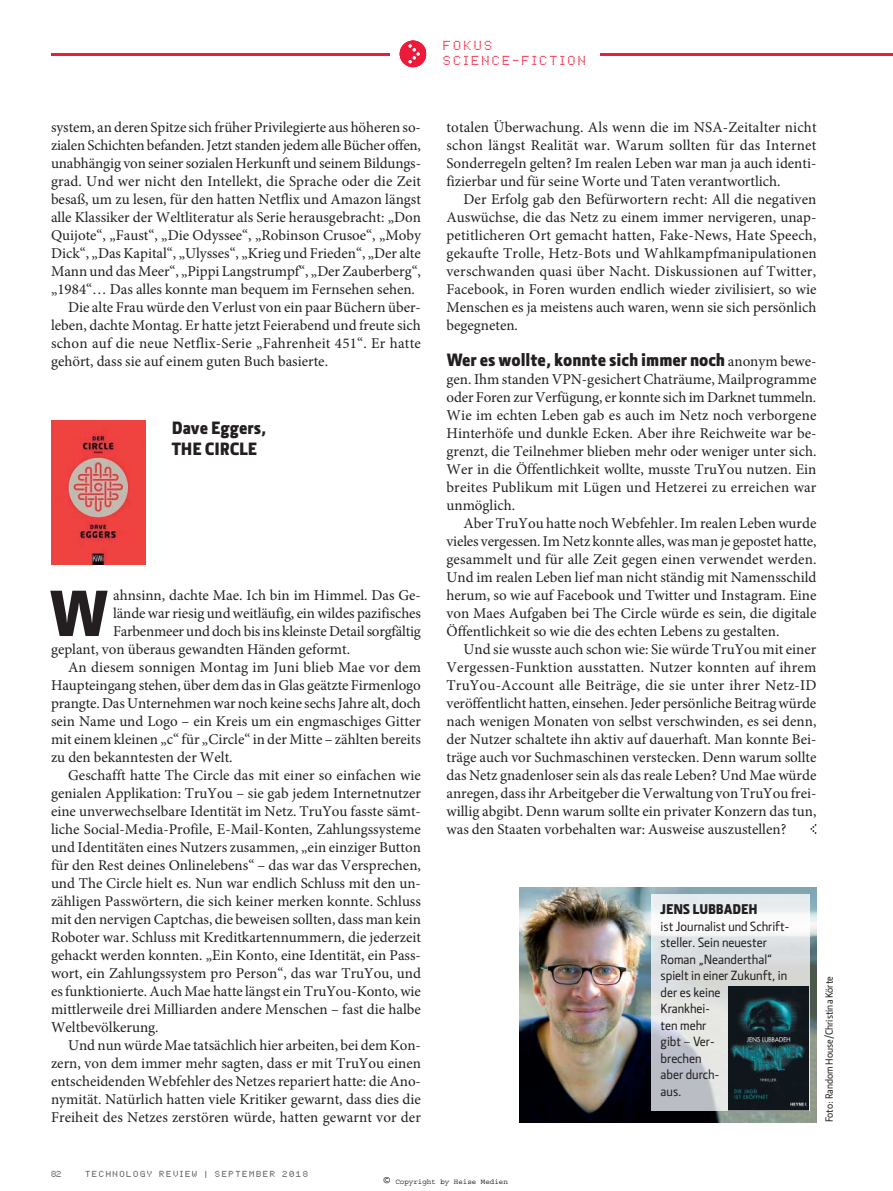
<style>
.page{position:relative;width:893px;height:1191px;background:#fff}
.page>*{position:absolute;margin:0;border:0;box-sizing:border-box;transform-origin:0 0}
.t1{font:900 65.7px "Section";color:#231f20}
.t2{font:900 18px/21.6px "Section";color:#231f20}
.t3{font:15px/18px "Minion Pro";color:#231f20;text-align:justify}
.t4{font:14.25px "Section Black Caps";color:#231f20}
.t5{font:500 13.5px/16.5px "Section";color:#231f20}
.t6{font:13.5px/15px "Dot Matrix Two";letter-spacing:.175em;color:#ed1a3a}
.t7{font:500 10.5px "Section";color:#231f20}
.t8{font:9px "Dot Matrix Two";letter-spacing:.175em;color:#231f20}
.t9{font:7.5px "Courier";color:#000}
.s1{font-family:"Minion Pro";font-weight:400;font-size:15px}
.s2{font-size:13.5px}
</style>
<div class="page">
<hr style="left:51px;top:53px;width:338px;height:2px;background:#ed1a3a">
<hr style="left:598px;top:53px;width:295px;height:2px;background:#ed1a3a">
<div style="left:426px;top:33px;width:173px;height:51px;background:#fff"></div>
<div style="left:400px;top:41px;width:26px;height:26px;background:#ed1a3a;border-radius:50%"></div>
<svg style="left:408px;top:44px;width:12px;height:19px"></svg>
<img style="left:51px;top:420px;width:94px;height:144px">
<svg style="left:810px;top:824px;width:6px;height:10px"></svg>
<img style="left:520px;top:887px;width:296px;height:235px">
<img style="left:652px;top:894px;width:157px;height:216px">
<img style="left:728px;top:987px;width:81px;height:122px">
<p class="t3" style="left:51px;top:118px;width:371px">system, an deren Spitze sich früher Privilegierte aus höheren so -</p>
<p class="t3" style="left:51px;top:136px;width:371px">zialen Schichten befanden. Jetzt standen jedem alle Bücher offen,</p>
<p class="t3" style="left:51px;top:154px;width:371px">unabhängig von seiner sozialen Herkunft und seinem Bildungs-</p>
<p class="t3" style="left:51px;top:172px;width:372px">grad. Und wer nicht den Intellekt, die Sprache oder die Zeit</p>
<p class="t3" style="left:51px;top:190px;width:371px">besaß, um zu lesen, für den hatten Netflix und Amazon längst</p>
<p class="t3" style="left:51px;top:208px;width:371px">alle Klassiker der Weltliteratur als Serie herausgebracht: „Don</p>
<p class="t3" style="left:51px;top:226px;width:371px">Quijote“, „Faust“, „Die Odyssee“, „Robinson Crusoe“, „Moby</p>
<p class="t3" style="left:51px;top:244px;width:371px">Dick“, „Das Kapital“, „Ulysses“, „Krieg und Frieden“, „Der alte</p>
<p class="t3" style="left:51px;top:262px;width:371px">Mann und das Meer“, „Pippi Langstrumpf“, „Der Zauberberg“,</p>
<p class="t3" style="left:51px;top:280px;width:365px">„1984“… Das alles konnte man bequem im Fernsehen sehen.</p>
<p class="t3" style="left:68px;top:298px;width:354px">Die alte Frau würde den Verlust von ein paar Büchern über-</p>
<p class="t3" style="left:51px;top:316px;width:371px">leben, dachte Montag. Er hatte jetzt Feierabend und freute sich</p>
<p class="t3" style="left:51px;top:334px;width:371px">schon auf die neue Netflix-Serie „Fahrenheit 451“. Er hatte</p>
<p class="t3" style="left:51px;top:352px;width:279px">gehört, dass sie auf einem guten Buch basierte.</p>
<p class="t2" style="left:172px;top:417px;width:96px">Dave Eggers,<br>THE CIRCLE</p>
<h1 class="t1" style="left:49px;top:576px;width:62px">W</h1>
<p class="t3" style="left:113px;top:586px;width:309px">ahnsinn, dachte Mae. Ich bin im Himmel. Das Ge-</p>
<p class="t3" style="left:113px;top:604px;width:309px">lände war riesig und weitläufig, ein wildes pazifisches</p>
<p class="t3" style="left:113px;top:622px;width:309px">Farbenmeer und doch bis ins kleinste Detail sorgfältig</p>
<p class="t3" style="left:51px;top:640px;width:301px">geplant, von überaus gewandten Händen geformt.</p>
<p class="t3" style="left:68px;top:658px;width:354px">An diesem sonnigen Montag im Juni blieb Mae vor dem</p>
<p class="t3" style="left:51px;top:676px;width:371px">Haupteingang stehen, über dem das in Glas geätzte Firmenlogo</p>
<p class="t3" style="left:51px;top:694px;width:371px">prangte. Das Unternehmen war noch keine sechs Jahre alt, doch</p>
<p class="t3" style="left:51px;top:712px;width:371px">sein Name und Logo – ein Kreis um ein engmaschiges Gitter</p>
<p class="t3" style="left:51px;top:730px;width:371px">mit einem kleinen „c“ für „Circle“ in der Mitte – zählten bereits</p>
<p class="t3" style="left:51px;top:748px;width:183px">zu den bekanntesten der Welt.</p>
<p class="t3" style="left:68px;top:766px;width:354px">Geschafft hatte The Circle das mit einer so einfachen wie</p>
<p class="t3" style="left:51px;top:784px;width:371px">genialen Applikation: TruYou – sie gab jedem Internetnutzer</p>
<p class="t3" style="left:51px;top:802px;width:371px">eine unverwechselbare Identität im Netz. TruYou fasste sämt-</p>
<p class="t3" style="left:51px;top:820px;width:371px">liche Social-Media-Profile, E-Mail-Konten, Zahlungssysteme</p>
<p class="t3" style="left:51px;top:838px;width:371px">und Identitäten eines Nutzers zusammen, „ein einziger Button</p>
<p class="t3" style="left:51px;top:856px;width:371px">für den Rest deines Onlinelebens“ – das war das Versprechen,</p>
<p class="t3" style="left:51px;top:874px;width:371px">und The Circle hielt es. Nun war endlich Schluss mit den un-</p>
<p class="t3" style="left:51px;top:892px;width:371px">zähligen Passwörtern, die sich keiner merken konnte. Schluss</p>
<p class="t3" style="left:51px;top:910px;width:371px">mit den nervigen Captchas, die beweisen sollten, dass man kein</p>
<p class="t3" style="left:51px;top:928px;width:371px">Roboter war. Schluss mit Kreditkartennummern, die jederzeit</p>
<p class="t3" style="left:51px;top:946px;width:371px">gehackt werden konnten. „Ein Konto, eine Identität, ein Pass-</p>
<p class="t3" style="left:51px;top:964px;width:371px">wort, ein Zahlungssystem pro Person“, das war TruYou, und</p>
<p class="t3" style="left:51px;top:982px;width:371px">es funktionierte. Auch Mae hatte längst ein TruYou-Konto, wie</p>
<p class="t3" style="left:51px;top:1000px;width:371px">mittlerweile drei Milliarden andere Menschen – fast die halbe</p>
<p class="t3" style="left:51px;top:1018px;width:109px">Weltbevölkerung.</p>
<p class="t3" style="left:68px;top:1036px;width:354px">Und nun würde Mae tatsächlich hier arbeiten, bei dem Kon-</p>
<p class="t3" style="left:51px;top:1054px;width:371px">zern, von dem immer mehr sagten, dass er mit TruYou einen</p>
<p class="t3" style="left:51px;top:1072px;width:371px">entscheidenden Webfehler des Netzes repariert hatte: die Ano-</p>
<p class="t3" style="left:51px;top:1090px;width:371px">nymität. Natürlich hatten viele Kritiker gewarnt, dass dies die</p>
<p class="t3" style="left:51px;top:1108px;width:371px">Freiheit des Netzes zerstören würde, hatten gewarnt vor der</p>
<p class="t6" style="left:443px;top:37px;width:145px">FOKUS<br>SCIENCE-FICTION</p>
<p class="t3" style="left:446px;top:118px;width:372px">totalen Überwachung. Als wenn die im NSA-Zeitalter nicht schon längst Realität war. Warum sollten für das Internet Sonderregeln gelten? Im realen Leben war man ja auch identi&shy;fizierbar und für seine Worte und Taten verantwortlich.</p>
<p class="t3" style="left:446px;top:190px;width:372px;text-indent:17px">Der Erfolg gab den Befürwortern recht: All die negativen Auswüchse, die das Netz zu einem immer nervigeren, unap - petitlicheren Ort gemacht hatten, Fake-News, Hate Speech, gekaufte Trolle, Hetz-Bots und Wahlkampfmanipulationen verschwanden quasi über Nacht. Diskussionen auf Twitter, Facebook, in Foren wurden endlich wieder zivilisiert, so wie Menschen es ja meistens auch waren, wenn sie sich persönlich begegneten.</p>
<p class="t2" style="left:446px;top:349px;width:371px">Wer es wollte, konnte sich immer noch <span class="s1">anonym bewe-</span></p>
<p class="t3" style="left:446px;top:370px;width:371px">gen. Ihm standen VPN-gesichert Chaträume, Mailprogramme oder Foren zur Verfügung, er konnte sich im Darknet tummeln.<br>Wie im echten Leben gab es auch im Netz noch verborgene Hinterhöfe und dunkle Ecken. Aber ihre Reichweite war be&shy;grenzt, die Teilnehmer blieben mehr oder weniger unter sich.<br>Wer in die Öffentlichkeit wollte, musste TruYou nutzen. Ein breites Publikum mit Lügen und Hetzerei zu erreichen war unmöglich.</p>
<p class="t3" style="left:446px;top:514px;width:371px;text-indent:17px">Aber TruYou hatte noch Webfehler. Im realen Leben wurde vieles vergessen. Im Netz konnte alles, was man je gepostet hatte, gesammelt und für alle Zeit gegen einen verwendet werden.<br>Und im realen Leben lief man nicht ständig mit Namensschild herum, so wie auf Facebook und Twitter und Instagram. Eine von Maes Aufgaben bei The Circle würde es sein, die digitale Öffentlichkeit so wie die des echten Lebens zu gestalten.</p>
<p class="t3" style="left:446px;top:640px;width:371px;text-indent:17px">Und sie wusste auch schon wie: Sie würde TruYou mit einer Vergessen-Funktion ausstatten. Nutzer konnten auf ihrem TruYou-Account alle Beiträge, die sie unter ihrer Netz-ID veröffentlicht hatten, einsehen. Jeder persönliche Beitrag würde nach wenigen Monaten von selbst verschwinden, es sei denn, der Nutzer schaltete ihn aktiv auf dauerhaft. Man konnte Bei&shy;träge auch vor Suchmaschinen verstecken. Denn warum sollte das Netz gnadenloser sein als das reale Leben? Und Mae würde anregen, dass ihr Arbeitgeber die Verwaltung von TruYou frei&shy;willig abgibt. Denn warum sollte ein privater Konzern das tun, was den Staaten vorbehalten war: Ausweise auszustellen?</p>
<p class="t4" style="left:661px;top:901px;width:99px">JENS LUBBADEH</p>
<p class="t5" style="left:661px;top:918px;width:130px">ist Journalist und Schrift - steller. Sein neuester<br>Roman „Neanderthal“ spielt in einer Zukunft, in der es keine<br>Krankhei -<br>ten mehr<br>gibt – Ver -<br>brechen<br>aber durch -<br>aus.</p>
<p class="t7" style="left:823px;top:1122px;width:148px;rotate:-90deg">Foto: Random House/Christina Körte</p>
<p class="t8" style="left:51px;top:1169px;width:12px">82</p>
<p class="t8" style="left:85px;top:1169px;width:225px">TECHNOLOGY REVIEW | SEPTEMBER 2018</p>
<p class="t9" style="left:383px;top:1177px;width:127px"><span class="s2">©</span> Copyright by Heise Medien</p>
</div>
